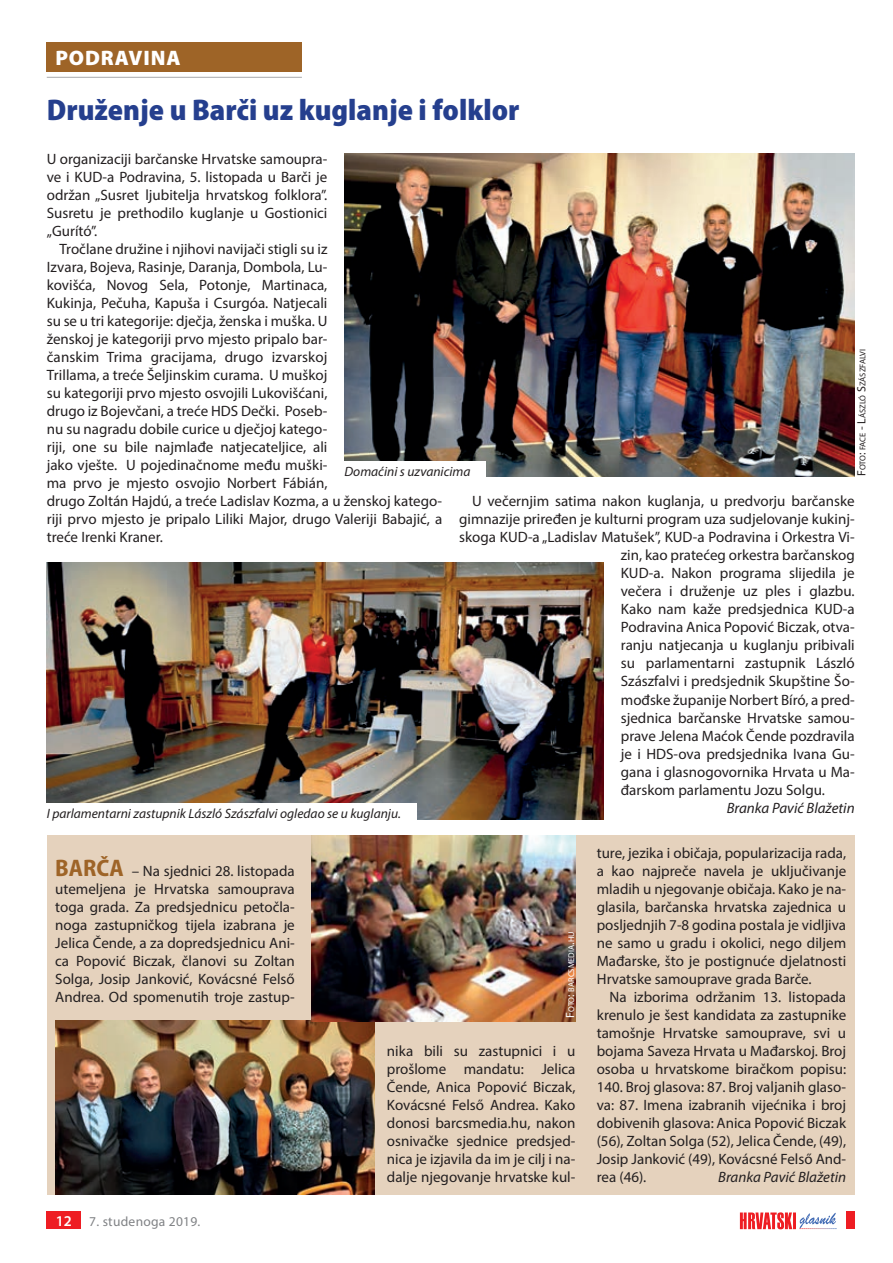
<style>
.page{position:relative;width:893px;height:1263px;background:#fff}
.page>*{position:absolute;margin:0;border:0;box-sizing:border-box;transform-origin:0 0}
.t1{font:900 semi-condensed 30px "Myriad Pro";color:#253f8e}
.t2{font:900 21px "Myriad Pro";letter-spacing:.04em;color:#fff}
.t3{font:15px/18px "Myriad Pro";color:#231f20;text-align:justify}
.t4{font:italic 15px "Myriad Pro";color:#231f20}
.t5{font:italic 13.5px "Myriad Pro";color:#231f20}
.t6{font:13.5px "Myriad Pro";letter-spacing:.02em;color:#808285}
.t7{font:8.4px "Myriad Pro";color:#231f20}
.t8{font:8.4px "Myriad Pro";color:#fff}
.s1{font-size:12px}
.s2{font-weight:700;font-stretch:semi-condensed;font-size:24px;color:#9e6427}
.s3{font-weight:600;font-size:15px;color:#fff}
</style>
<div class="page">
<svg style="left:740px;top:1212px;width:96px;height:17px"></svg>
<div style="left:846px;top:1212px;width:9px;height:17px;background:#ee1d23"></div>
<div style="left:47px;top:1212px;width:34px;height:17px;background:#ee1d23"></div>
<div style="left:47px;top:43px;width:255px;height:29px;background:#9e6427"></div>
<hr style="left:47px;top:77px;width:255px;height:1px;background:#a8a9ad">
<img style="left:344px;top:153px;width:511px;height:323px">
<img style="left:47px;top:562px;width:557px;height:257px">
<div style="left:47px;top:836px;width:808px;height:359px;background:#e5d2bd"></div>
<img style="left:55px;top:1020px;width:319px;height:175px">
<img style="left:312px;top:836px;width:264px;height:185px">
<div style="left:340px;top:462px;width:146px;height:19px;background:#fff"></div>
<div style="left:43px;top:803px;width:374px;height:20px;background:#fff"></div>
<h2 class="t2" style="left:55px;top:44px;width:127px">PODRAVINA</h2>
<h1 class="t1" style="left:47px;top:90px;width:474px">Druženje u Barči uz kuglanje i folklor</h1>
<p class="t3" style="left:47px;top:150px;width:282px">U organizaciji barčanske Hrvatske samoupra&shy;ve i KUD-a Podravina, 5. listopada u Barči je održan „Susret ljubitelja hrvatskog folklora”.<br>Susretu je prethodilo kuglanje u Gostionici „Gurító”.</p>
<p class="t3" style="left:47px;top:240px;width:397px;text-align:left;text-indent:13px">Tročlane družine i njihovi navijači stigli su iz<br>Izvara, Bojeva, Rasinje, Daranja, Dombola, Lu-<br>kovišća, Novog Sela, Potonje, Martinaca,<br>Kukinja, Pečuha, Kapuša i Csurgóa. Natjecali<br>su se u tri kategorije: dječja, ženska i muška. U<br>ženskoj je kategoriji prvo mjesto pripalo bar-<br>čanskim Trima gracijama, drugo izvarskoj<br>Trillama, a treće Šeljinskim curama. U muškoj<br>su kategoriji prvo mjesto osvojili Lukovišćani,<br>drugo iz Bojevčani, a treće HDS Dečki. Poseb-<br>nu su nagradu dobile curice u dječjoj katego-<br>riji, one su bile najmlađe natjecateljice, ali<br>jako vješte. U pojedinačnome među muški-<br>ma prvo je mjesto osvojio Norbert Fábián,<br>drugo Zoltán Hajdú, a treće Ladislav Kozma, a u ženskoj katego&shy;riji prvo mjesto je pripalo Liliki Major, drugo Valeriji Babajić, a treće Irenki Kraner.</p>
<p class="t7" style="left:858px;top:476px;width:129px;rotate:-90deg"><span class="s1">F</span>oto<span class="s1">:</span> face <span class="s1">- L</span>ászló <span class="s1">S</span>zászfalvi</p>
<p class="t5" style="left:344px;top:463px;width:127px">Domaćini s uzvanicima</p>
<p class="t3" style="left:472px;top:492px;width:384px">U večernjim satima nakon kuglanja, u predvorju barčanske</p>
<p class="t3" style="left:459px;top:510px;width:397px">gimnazije priređen je kulturni program uza sudjelovanje kukinj-</p>
<p class="t3" style="left:459px;top:528px;width:397px">skoga KUD-a „Ladislav Matušek”, KUD-a Podravina i Orkestra Vi-</p>
<p class="t3" style="left:621px;top:546px;width:235px">zin, kao pratećeg orkestra barčanskog</p>
<p class="t3" style="left:621px;top:564px;width:235px">KUD-a. Nakon programa slijedila je</p>
<p class="t3" style="left:621px;top:582px;width:235px">večera i druženje uz ples i glazbu.</p>
<p class="t3" style="left:621px;top:600px;width:235px">Kako nam kaže predsjednica KUD-a</p>
<p class="t3" style="left:621px;top:618px;width:235px">Podravina Anica Popović Biczak, otva-</p>
<p class="t3" style="left:621px;top:636px;width:235px">ranju natjecanja u kuglanju pribivali</p>
<p class="t3" style="left:621px;top:654px;width:235px">su parlamentarni zastupnik László</p>
<p class="t3" style="left:621px;top:672px;width:235px">Szászfalvi i predsjednik Skupštine Šo-</p>
<p class="t3" style="left:621px;top:690px;width:235px">mođske županije Norbert Bíró, a pred-</p>
<p class="t3" style="left:621px;top:708px;width:235px">sjednica barčanske Hrvatske samou-</p>
<p class="t3" style="left:621px;top:726px;width:235px">prave Jelena Maćok Čende pozdravila</p>
<p class="t3" style="left:621px;top:744px;width:235px">je i HDS-ova predsjednika Ivana Gu-</p>
<p class="t3" style="left:621px;top:762px;width:235px">gana i glasnogovornika Hrvata u Ma-</p>
<p class="t3" style="left:621px;top:780px;width:206px">đarskom parlamentu Jozu Solgu.</p>
<p class="t4" style="left:727px;top:798px;width:129px">Branka Pavić Blažetin</p>
<p class="t5" style="left:47px;top:805px;width:356px">I parlamentarni zastupnik László Szászfalvi ogledao se u kuglanju.</p>
<p class="t3" style="left:55px;top:861px;width:241px"><span class="s2">BARČA</span> – Na sjednici 28. listopada utemeljena je Hrvatska samouprava toga grada. Za predsjednicu petočla&shy;noga zastupničkog tijela izabrana je Jelica Čende, a za dopredsjednicu Ani&shy;ca Popović Biczak, članovi su Zoltan Solga, Josip Janković, Kovácsné Felső Andrea. Od spomenutih troje zastup-</p>
<p class="t6" style="left:56px;top:1213px;width:146px"><span class="s3">12</span> 7. studenoga 2019.</p>
<p class="t8" style="left:566px;top:1018px;width:88px;rotate:-90deg"><span class="s1">F</span>oto<span class="s1">:</span> barcsmedia<span class="s1">.</span>hu</p>
<p class="t3" style="left:387px;top:1041px;width:190px">nika bili su zastupnici i u prošlome mandatu: Jelica Čende, Anica Popović Biczak, Kovácsné Felső Andrea. Kako donosi barcsmedia.hu, nakon osnivačke sjednice predsjed&shy;nica je izjavila da im je cilj i na&shy;dalje njegovanje hrvatske kul-</p>
<p class="t3" style="left:597px;top:843px;width:251px">ture, jezika i običaja, popularizacija rada, a kao najpreče navela je uključivanje mladih u njegovanje običaja. Kako je na&shy;glasila, barčanska hrvatska zajednica u posljednjih 7-8 godina postala je vidljiva ne samo u gradu i okolici, nego diljem Mađarske, što je postignuće djelatnosti Hrvatske samouprave grada Barče.</p>
<p class="t3" style="left:597px;top:987px;width:251px;text-indent:13px">Na izborima održanim 13. listopada krenulo je šest kandidata za zastupnike tamošnje Hrvatske samouprave, svi u bojama Saveza Hrvata u Mađarskoj. Broj osoba u hrvatskome biračkom popisu:<br>140. Broj glasova: 87. Broj valjanih glaso&shy;va: 87. Imena izabranih vijećnika i broj dobivenih glasova: Anica Popović Biczak (56), Zoltan Solga (52), Jelica Čende, (49), Josip Janković (49), Kovácsné Felső And&shy;rea (46).</p>
<p class="t4" style="left:718px;top:1167px;width:129px">Branka Pavić Blažetin</p>
</div>
